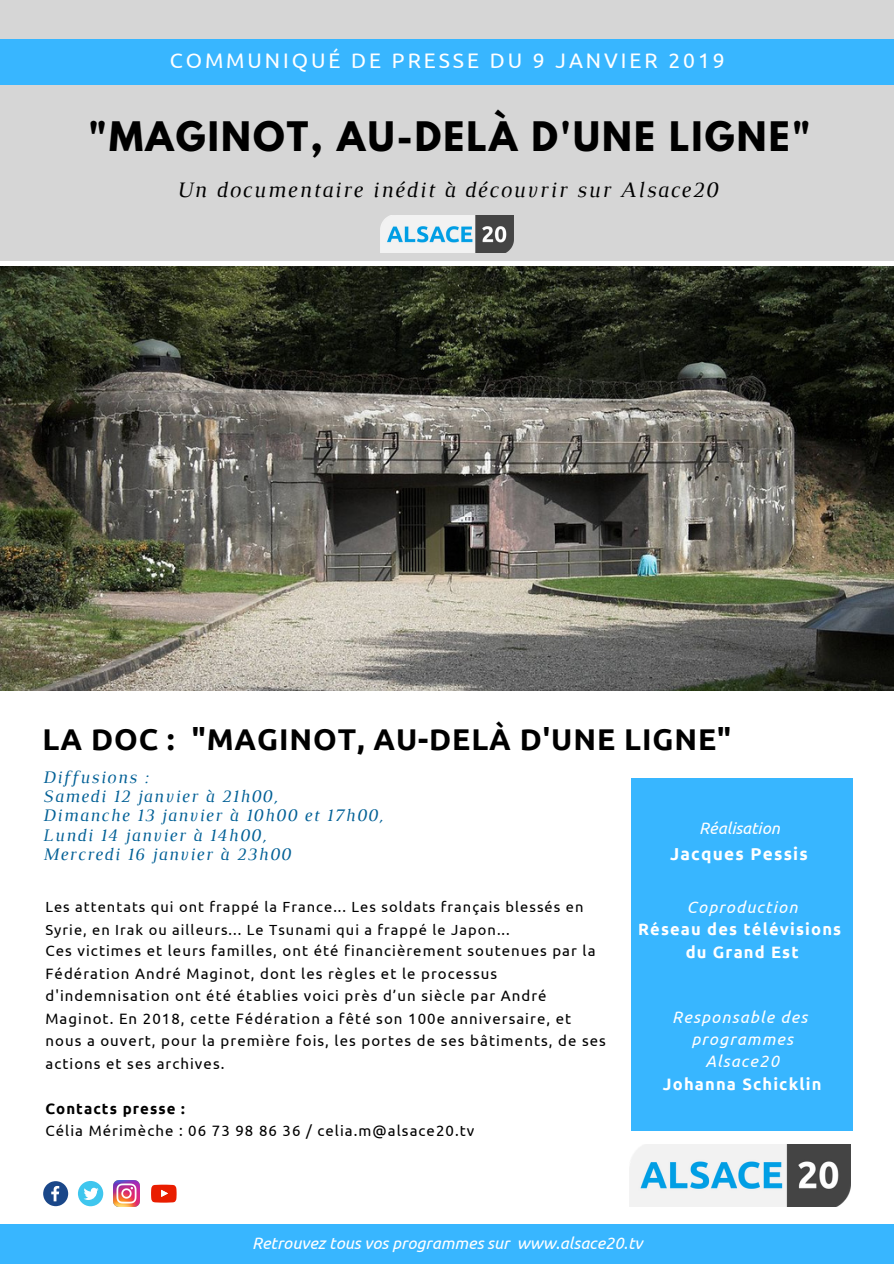
<style>
.page{position:relative;width:894px;height:1264px;background:#fff}
.page>*{position:absolute;margin:0;border:0;box-sizing:border-box;transform-origin:0 0}
.t1{font:700 36px "League Spartan";letter-spacing:.06em;color:#000}
.t2{font:700 30px "Ubuntu";letter-spacing:.03em;color:#000}
.t3{font:italic 22.5px "Luthier";letter-spacing:.07em;color:#000}
.t4{font:21px "Ubuntu";letter-spacing:.14em;color:#fff}
.t5{font:italic 18px/19.2px "Luthier";letter-spacing:.07em;color:#026096}
.t6{font:700 17.25px "Ubuntu";letter-spacing:.07em;color:#fff}
.t7{font:italic 16.5px "Ubuntu";color:#fff}
.t8{font:700 16.5px/22.4px "Ubuntu";letter-spacing:.07em;color:#fff;text-align:center}
.t9{font:italic 16.5px/22.4px "Ubuntu";letter-spacing:.07em;color:#fff;text-align:center}
.t10{font:15px/22.5px "Ubuntu";letter-spacing:.07em;color:#000}
.t11{font:700 15px "Ubuntu";letter-spacing:.07em;color:#000}
.t12{font:14.7px/22.5px "Ubuntu";letter-spacing:.07em;color:#000}
</style>
<div class="page">
<div style="left:0;top:0;width:893px;height:261px;background:#d6d6d6"></div>
<div style="left:0;top:39px;width:893px;height:45px;background:#38b6ff"></div>
<div style="left:0;top:1224px;width:893px;height:39px;background:#38b6ff"></div>
<div style="left:631px;top:778px;width:222px;height:352px;background:#38b6ff"></div>
<img style="left:629px;top:1144px;width:220px;height:62px">
<svg style="left:43px;top:1181px;width:25px;height:25px"></svg>
<div style="left:78px;top:1180px;width:25px;height:26px;background:#3fc6ee;border-radius:50%"></div>
<svg style="left:84px;top:1187px;width:15px;height:12px"></svg>
<img style="left:113px;top:1180px;width:26px;height:26px">
<svg style="left:151px;top:1184px;width:25px;height:18px"></svg>
<img style="left:380px;top:216px;width:133px;height:37px">
<img style="left:0;top:266px;width:893px;height:424px">
<h3 class="t4" style="left:170px;top:49px;width:556px">COMMUNIQUÉ DE PRESSE DU 9 JANVIER 2019</h3>
<h1 class="t1" style="left:88px;top:119px;width:723px">"MAGINOT, AU-DELÀ D'UNE LIGNE"</h1>
<h3 class="t3" style="left:177px;top:181px;width:542px">Un documentaire inédit à découvrir sur Alsace20</h3>
<h2 class="t2" style="left:43px;top:722px;width:689px">LA DOC : "MAGINOT, AU-DELÀ D'UNE LIGNE"</h2>
<p class="t5" style="left:43px;top:769px;width:342px">Diffusions :<br>Samedi 12 janvier à 21h00,<br>Dimanche 13 janvier à 10h00 et 17h00,<br>Lundi 14 janvier à 14h00,<br>Mercredi 16 janvier à 23h00</p>
<p class="t7" style="left:699px;top:819px;width:82px">Réalisation</p>
<p class="t6" style="left:670px;top:844px;width:139px">Jacques Pessis</p>
<p class="t9" style="left:686px;top:895px;width:112px">Coproduction</p>
<p class="t8" style="left:638px;top:918px;width:205px">Réseau des télévisions du Grand Est</p>
<p class="t12" style="left:45px;top:895px;width:539px">Les attentats qui ont frappé la France... Les soldats français blessés en<br>Syrie, en Irak ou ailleurs... Le Tsunami qui a frappé le Japon...</p>
<p class="t10" style="left:45px;top:939px;width:562px">Ces victimes et leurs familles, ont été financièrement soutenues par la Fédération André Maginot, dont les règles et le processus d'indemnisation ont été établies voici près d’un siècle par André Maginot. En 2018, cette Fédération a fêté son 100e anniversaire, et nous a ouvert, pour la première fois, les portes de ses bâtiments, de ses actions et ses archives.</p>
<p class="t11" style="left:45px;top:1099px;width:141px">Contacts presse :</p>
<p class="t10" style="left:45px;top:1119px;width:430px">Célia Mérimèche : 06 73 98 86 36 / celia.m@alsace20.tv</p>
<p class="t9" style="left:672px;top:1005px;width:137px">Responsable des programmes<br>Alsace20</p>
<p class="t8" style="left:662px;top:1072px;width:160px">Johanna Schicklin</p>
<p class="t7" style="left:252px;top:1233px;width:392px">Retrouvez tous vos programmes sur www.alsace20.tv</p>
</div>
